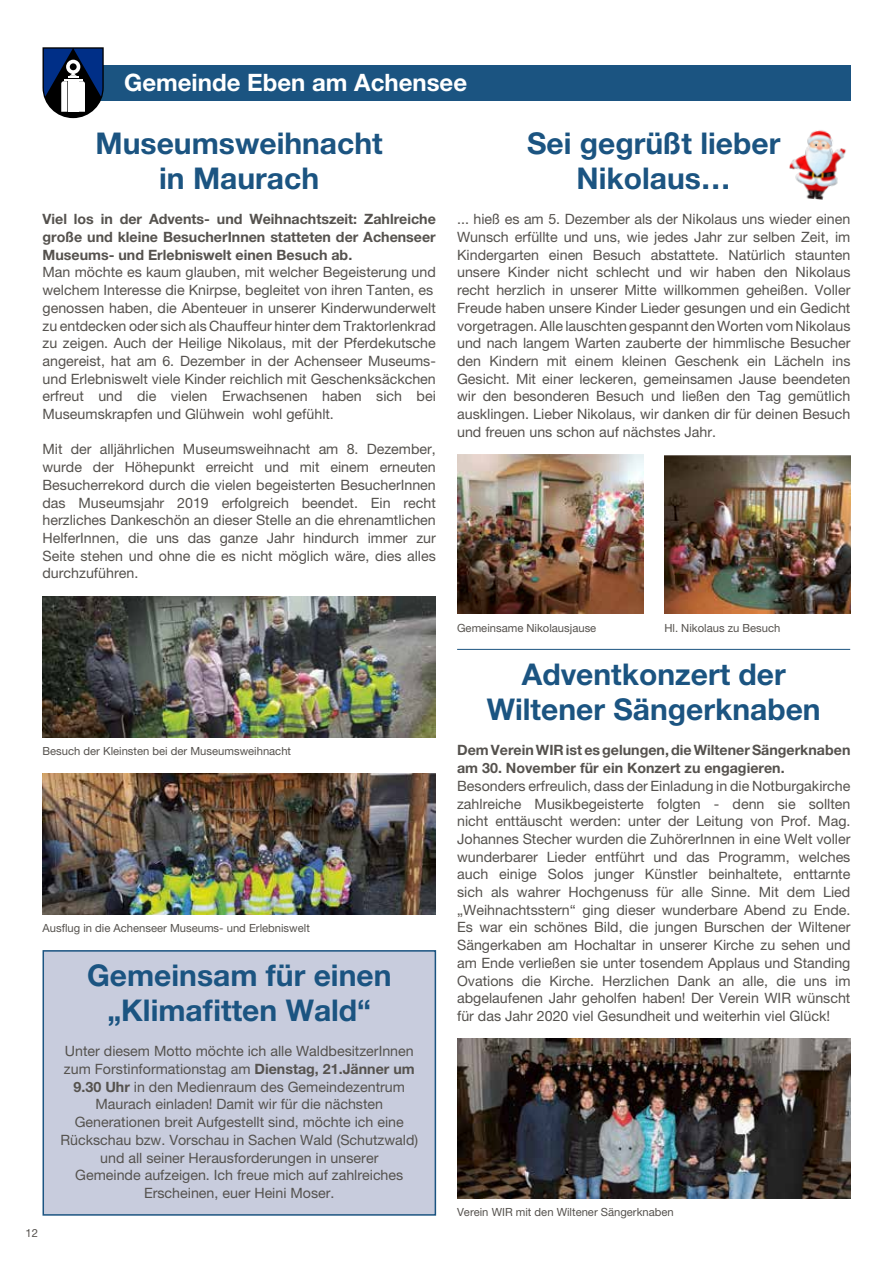
<style>
.page{position:relative;width:893px;height:1263px;background:#fff}
.page>*{position:absolute;margin:0;border:0;box-sizing:border-box;transform-origin:0 0}
.t1{font:700 30px/35.4px "Helvetica Neue LT Pro";color:#1b5481;text-align:center}
.t2{font:700 24px "Helvetica Neue LT Pro";color:#fff}
.t3{font:14.25px/17.7px "Helvetica Neue LT Pro";color:#55524e;text-align:justify}
.t4{font:700 14.25px/17.7px "Helvetica Neue LT Pro";color:#55524e;text-align:justify}
.t5{font:11.25px "Helvetica Neue LT Pro";color:#55524e}
.s1{font-weight:700}
</style>
<div class="page">
<div style="left:73px;top:65px;width:777px;height:35px;background:#1b5481"></div>
<svg style="left:43px;top:47px;width:61px;height:71px"></svg>
<div style="left:70px;top:63px;width:7px;height:7px;background:#000;border-radius:50%"></div>
<img style="left:43px;top:773px;width:393px;height:142px">
<img style="left:43px;top:596px;width:393px;height:142px">
<div style="left:43px;top:951px;width:392px;height:264px;background:#c8ccdd"></div>
<div style="left:43px;top:950px;width:393px;height:266px;border:2px solid #1b5481"></div>
<hr style="left:457px;top:649px;width:393px;height:1px;background:#1b5481">
<img style="left:457px;top:454px;width:186px;height:160px">
<img style="left:664px;top:455px;width:186px;height:159px">
<img style="left:789px;top:130px;width:57px;height:70px">
<img style="left:457px;top:1039px;width:393px;height:159px">
<h2 class="t2" style="left:124px;top:68px;width:345px">Gemeinde Eben am Achensee</h2>
<h1 class="t1" style="left:96px;top:124px;width:289px">Museumsweihnacht in Maurach</h1>
<h1 class="t1" style="left:527px;top:124px;width:255px">Sei gegrüßt lieber<br>Nikolaus…</h1>
<p class="t4" style="left:43px;top:210px;width:395px">Viel los in der Advents- und Weihnachtszeit: Zahlreiche große und kleine BesucherInnen statteten der Achenseer Museums- und Erlebniswelt einen Besuch ab.</p>
<p class="t3" style="left:43px;top:263px;width:395px;text-align:left">Man möchte es kaum glauben, mit welcher Begeisterung und welchem Interesse die Knirpse, begleitet von ihren Tanten, es genossen haben, die Abenteuer in unserer Kinderwunderwelt zu entdecken oder sich als Chauffeur hinter dem Traktorlenkrad zu zeigen. Auch der Heilige Nikolaus, mit der Pferdekutsche angereist, hat am 6. Dezember in der Achenseer Museums&shy;und Erlebniswelt viele Kinder reichlich mit Geschenksäckchen erfreut und die vielen Erwachsenen haben sich bei Museumskrapfen und Glühwein wohl gefühlt.</p>
<p class="t3" style="left:43px;top:440px;width:395px">Mit der alljährlichen Museumsweihnacht am 8. Dezember, wurde der Höhepunkt erreicht und mit einem erneuten Besucherrekord durch die vielen begeisterten BesucherInnen das Museumsjahr 2019 erfolgreich beendet. Ein recht herzliches Dankeschön an dieser Stelle an die ehrenamtlichen HelferInnen, die uns das ganze Jahr hindurch immer zur Seite stehen und ohne die es nicht möglich wäre, dies alles durchzuführen.</p>
<p class="t3" style="left:457px;top:210px;width:395px">... hieß es am 5. Dezember als der Nikolaus uns wieder einen Wunsch erfüllte und uns, wie jedes Jahr zur selben Zeit, im Kindergarten einen Besuch abstattete. Natürlich staunten unsere Kinder nicht schlecht und wir haben den Nikolaus recht herzlich in unserer Mitte willkommen geheißen. Voller Freude haben unsere Kinder Lieder gesungen und ein Gedicht vorgetragen. Alle lauschten gespannt den Worten vom Nikolaus und nach langem Warten zauberte der himmlische Besucher den Kindern mit einem kleinen Geschenk ein Lächeln ins Gesicht. Mit einer leckeren, gemeinsamen Jause beendeten wir den besonderen Besuch und ließen den Tag gemütlich ausklingen. Lieber Nikolaus, wir danken dir für deinen Besuch und freuen uns schon auf nächstes Jahr.</p>
<p class="t5" style="left:43px;top:745px;width:250px">Besuch der Kleinsten bei der Museumsweihnacht</p>
<p class="t5" style="left:43px;top:922px;width:269px">Ausflug in die Achenseer Museums- und Erlebniswelt</p>
<p class="t5" style="left:26px;top:1227px;width:14px">12</p>
<h1 class="t1" style="left:87px;top:956px;width:306px">Gemeinsam für einen „Klimafitten Wald“</h1>
<p class="t3" style="left:60px;top:1042px;width:359px;text-align:center">Unter diesem Motto möchte ich alle WaldbesitzerInnen zum Forstinformationstag am <span class="s1">Dienstag, 21.Jänner um 9.30 Uhr</span> in den Medienraum des Gemeindezentrum Maurach einladen! Damit wir für die nächsten Generationen breit Aufgestellt sind, möchte ich eine Rückschau bzw. Vorschau in Sachen Wald (Schutzwald) und all seiner Herausforderungen in unserer<br>Gemeinde aufzeigen. Ich freue mich auf zahlreiches Erscheinen, euer Heini Moser.</p>
<p class="t5" style="left:457px;top:621px;width:141px">Gemeinsame Nikolausjause</p>
<p class="t5" style="left:664px;top:621px;width:118px">Hl. Nikolaus zu Besuch</p>
<h1 class="t1" style="left:487px;top:655px;width:335px">Adventkonzert der<br>Wiltener Sängerknaben</h1>
<p class="t4" style="left:457px;top:741px;width:395px">Dem Verein WIR ist es gelungen, die Wiltener Sängerknaben am 30. November für ein Konzert zu engagieren.</p>
<p class="t3" style="left:457px;top:777px;width:395px">Besonders erfreulich, dass der Einladung in die Notburgakirche zahlreiche Musikbegeisterte folgten - denn sie sollten nicht enttäuscht werden: unter der Leitung von Prof. Mag.<br>Johannes Stecher wurden die ZuhörerInnen in eine Welt voller wunderbarer Lieder entführt und das Programm, welches auch einige Solos junger Künstler beinhaltete, enttarnte sich als wahrer Hochgenuss für alle Sinne. Mit dem Lied „Weihnachtsstern“ ging dieser wunderbare Abend zu Ende.<br>Es war ein schönes Bild, die jungen Burschen der Wiltener Sängerkaben am Hochaltar in unserer Kirche zu sehen und am Ende verließen sie unter tosendem Applaus und Standing Ovations die Kirche. Herzlichen Dank an alle, die uns im abgelaufenen Jahr geholfen haben! Der Verein WIR wünscht für das Jahr 2020 viel Gesundheit und weiterhin viel Glück!</p>
<p class="t5" style="left:457px;top:1205px;width:218px">Verein WIR mit den Wiltener Sängerknaben</p>
</div>
